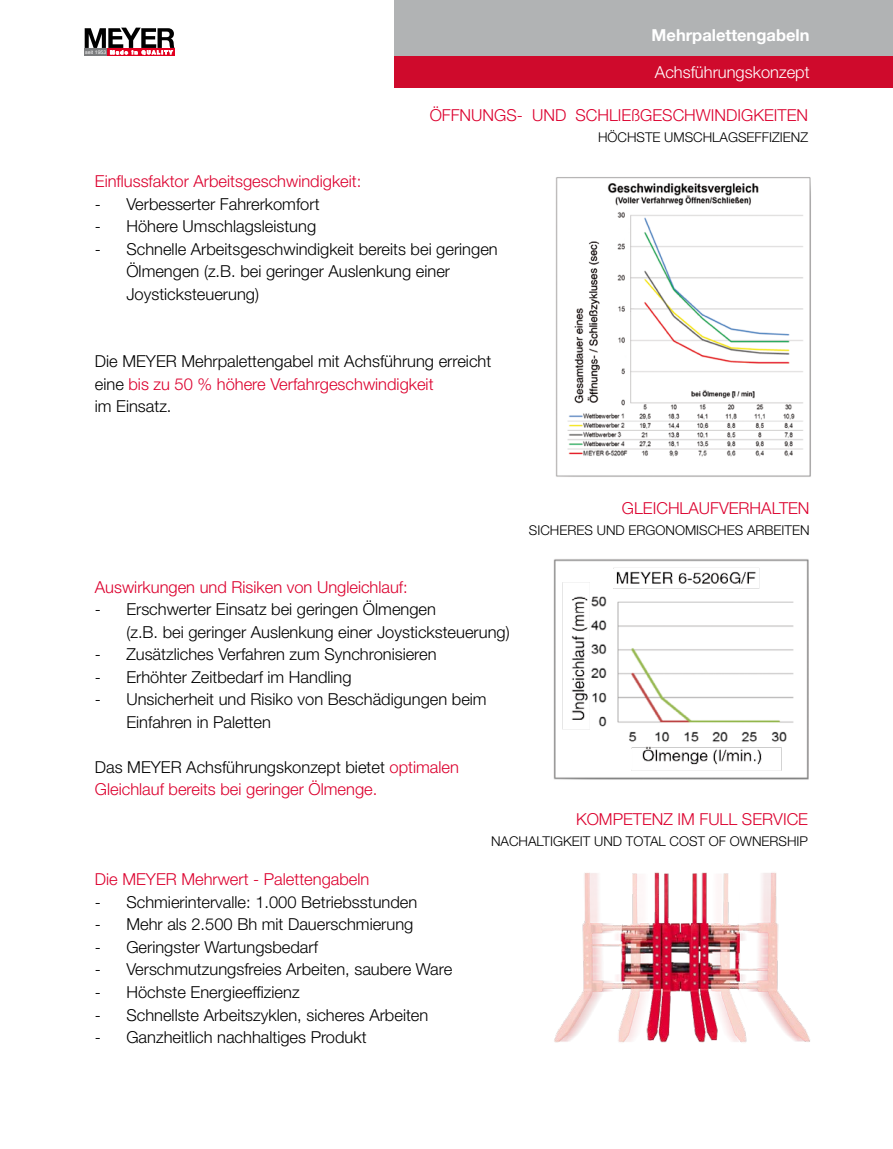
<style>
.page{position:relative;width:893px;height:1149px;background:#fff}
.page>*{position:absolute;margin:0;border:0;box-sizing:border-box;transform-origin:0 0}
.t1{font:300 16.5px/22.5px "Helvetica Neue";color:#000}
.t2{font:300 16.5px/22.5px "Helvetica Neue";color:#dc002e}
.t3{font:300 16.5px "Helvetica Neue LT Std";color:#fff}
.t4{font:700 16.5px "Helvetica Neue LT Std";color:#fff}
.t5{font:300 13.5px "Helvetica Neue";color:#000}
.t6{font:5.25px "Helvetica";color:#fff}
.s1{color:#dc002e}
.s2{color:#000}
</style>
<div class="page">
<div style="left:394px;top:0;width:499px;height:56px;background:#b1b3b4"></div>
<div style="left:394px;top:56px;width:499px;height:31px;background:#cf0a2c"></div>
<div style="left:84px;top:49px;width:24px;height:7px;background:#7b7c7e"></div>
<div style="left:108px;top:49px;width:67px;height:7px;background:#e20020"></div>
<svg style="left:85px;top:28px;width:89px;height:27px"></svg>
<img style="left:554px;top:872px;width:256px;height:171px">
<img style="left:555px;top:177px;width:256px;height:300px">
<img style="left:553px;top:559px;width:256px;height:221px">
<p class="t6" style="left:85px;top:49px;width:23px">seit 1953</p>
<p class="t4" style="left:652px;top:25px;width:159px">Mehrpalettengabeln</p>
<p class="t3" style="left:655px;top:62px;width:156px">Achsführungskonzept</p>
<p class="t2" style="left:430px;top:103px;width:380px">ÖFFNUNGS- UND SCHLIEßGESCHWINDIGKEITEN</p>
<p class="t5" style="left:598px;top:129px;width:212px">HÖCHSTE UMSCHLAGSEFFIZIENZ</p>
<p class="t2" style="left:95px;top:169px;width:268px">Einflussfaktor Arbeitsgeschwindigkeit:</p>
<p class="t1" style="left:95px;top:192px;width:226px">- Verbesserter Fahrerkomfort</p>
<p class="t1" style="left:95px;top:214px;width:223px">- Höhere Umschlagsleistung</p>
<p class="t1" style="left:126px;top:237px;width:373px;text-indent:-31px">- Schnelle Arbeitsgeschwindigkeit bereits bei geringen<br>Ölmengen (z.B. bei geringer Auslenkung einer<br>Joysticksteuerung)</p>
<p class="t1" style="left:95px;top:349px;width:398px">Die MEYER Mehrpalettengabel mit Achsführung erreicht eine <span class="s1">bis zu 50 % höhere Verfahrgeschwindigkeit<br></span>im Einsatz.</p>
<p class="t2" style="left:95px;top:575px;width:314px">Auswirkungen und Risiken von Ungleichlauf:</p>
<p class="t1" style="left:126px;top:597px;width:385px;text-indent:-31px">- Erschwerter Einsatz bei geringen Ölmengen<br>(z.B. bei geringer Auslenkung einer Joysticksteuerung)</p>
<p class="t1" style="left:95px;top:642px;width:343px">- Zusätzliches Verfahren zum Synchronisieren</p>
<p class="t1" style="left:95px;top:665px;width:258px">- Erhöhter Zeitbedarf im Handling</p>
<p class="t1" style="left:126px;top:687px;width:362px;text-indent:-31px">- Unsicherheit und Risiko von Beschädigungen beim<br>Einfahren in Paletten</p>
<p class="t2" style="left:95px;top:755px;width:365px"><span class="s2">Das MEYER Achsführungskonzept bietet</span> optimalen<br>Gleichlauf bereits bei geringer Ölmenge.</p>
<p class="t2" style="left:622px;top:496px;width:189px">GLEICHLAUFVERHALTEN</p>
<p class="t5" style="left:529px;top:522px;width:282px">SICHERES UND ERGONOMISCHES ARBEITEN</p>
<p class="t2" style="left:95px;top:867px;width:276px">Die MEYER Mehrwert - Palettengabeln</p>
<p class="t1" style="left:95px;top:890px;width:324px">- Schmierintervalle: 1.000 Betriebsstunden</p>
<p class="t1" style="left:95px;top:912px;width:320px">- Mehr als 2.500 Bh mit Dauerschmierung</p>
<p class="t1" style="left:95px;top:935px;width:225px">- Geringster Wartungsbedarf</p>
<p class="t1" style="left:95px;top:957px;width:359px">- Verschmutzungsfreies Arbeiten, saubere Ware</p>
<p class="t1" style="left:95px;top:980px;width:206px">- Höchste Energieeffizienz</p>
<p class="t1" style="left:95px;top:1002px;width:335px">- Schnellste Arbeitszyklen, sicheres Arbeiten</p>
<p class="t1" style="left:95px;top:1025px;width:273px">- Ganzheitlich nachhaltiges Produkt</p>
<p class="t2" style="left:576px;top:807px;width:234px">KOMPETENZ IM FULL SERVICE</p>
<p class="t5" style="left:491px;top:832px;width:318px">NACHALTIGKEIT UND TOTAL COST OF OWNERSHIP</p>
</div>
